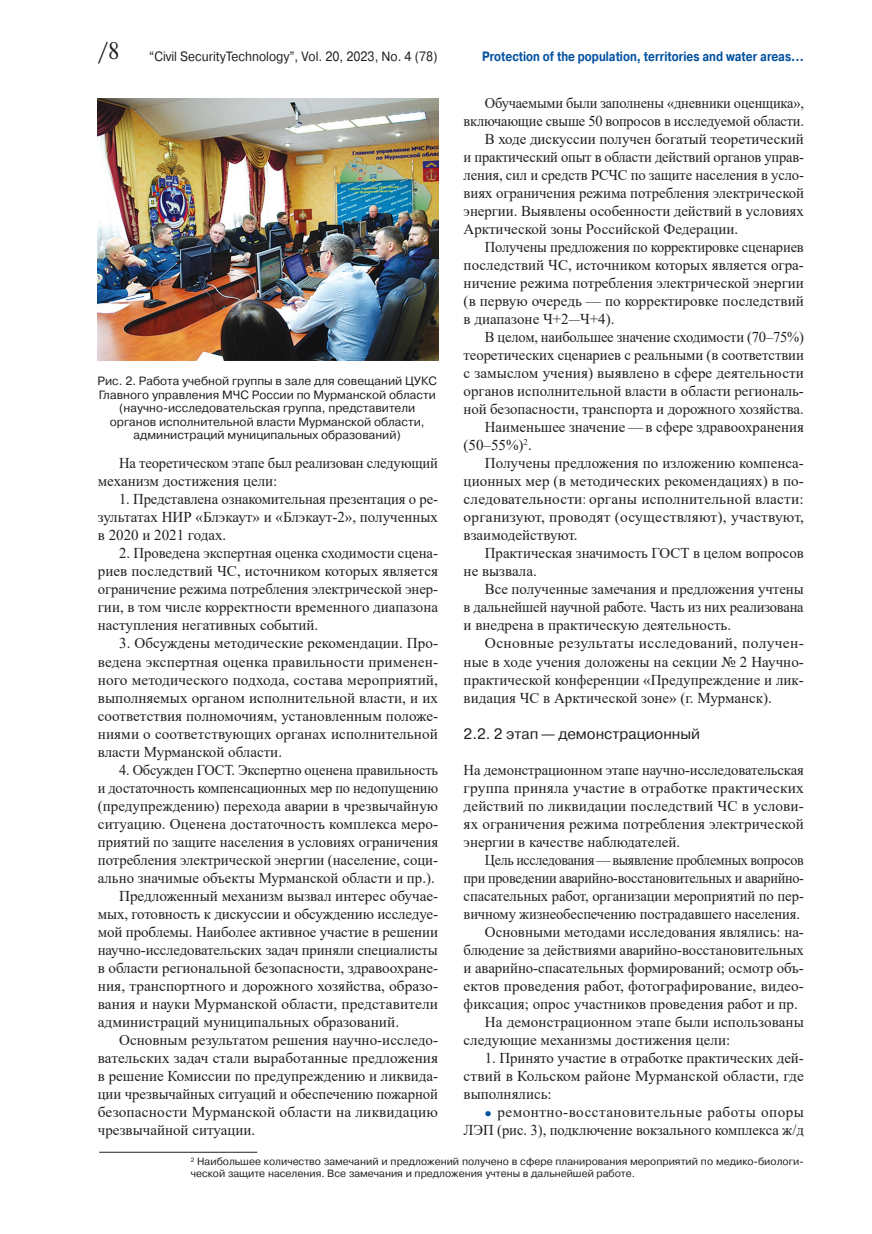
<style>
.page{position:relative;width:872px;height:1234px;background:#fff}
.page>*{position:absolute;margin:0;border:0;box-sizing:border-box;transform-origin:0 0}
.BODY{font:15px/18px "Times New Roman";color:#231f20;text-align:justify}
.BODY-2{font:15px/18px "Times New Roman";color:#231f20;text-align:justify;scale:.96 1}
.BODY-3{font:15px/18px "Times New Roman";color:#231f20;text-align:justify;scale:.94 1}
.ПОДглава{font:15px "Pragmatica C";color:#231f20}
.t1{font:700 13.5px "Pragmatica C";color:#03529f;scale:.82 1}
.t2{font:13.5px "Pragmatica C";color:#231f20;scale:.9 1}
.PODRIS{font:12px/13.5px "Pragmatica C";color:#231f20;text-align:center}
.SNOSKA_first{font:10.5px/12px "Pragmatica C";color:#231f20}
.s1{font-family:"Newton C";font-size:24px}
.s2{color:#03529f}
</style>
<div class="page">
<img style="left:98px;top:98px;width:340px;height:263px">
<hr style="left:99px;top:1151px;width:158px;height:1px;background:#231f20">
<p class="t2" style="left:98px;top:49px;width:379px"><span class="s1">/8</span> “Civil SecurityTechnology”, Vol. 20, 2023, No. 4 (78)</p>
<p class="t1" style="left:482px;top:48px;width:394px">Protection of the population, territories and water areas...</p>
<p class="PODRIS" style="left:97px;top:374px;width:341px">Рис. 2. Работа учебной группы в зале для совещаний ЦУКС Главного управления МЧС России по Мурманской области (научно-исследовательская группа, представители органов исполнительной власти Мурманской области, администраций муниципальных образований)</p>
<p class="BODY" style="left:98px;top:454px;width:342px;text-indent:21px">На теоретическом этапе был реализован следующий механизм достижения цели:</p>
<p class="BODY" style="left:98px;top:490px;width:342px;text-indent:21px">1. Представлена ознакомительная презентация о ре&shy;зультатах НИР «Блэкаут» и «Блэкаут‑2», полученных в 2020 и 2021 годах.</p>
<p class="BODY" style="left:98px;top:544px;width:342px;text-indent:21px">2. Проведена экспертная оценка сходимости сцена&shy;риев последствий ЧС, источником которых является ограничение режима потребления электрической энер&shy;гии, в том числе корректности временного диапазона наступления негативных событий.</p>
<p class="BODY" style="left:98px;top:634px;width:342px;text-indent:21px">3. Обсуждены методические рекомендации. Про&shy;ведена экспертная оценка правильности применен&shy;ного методического подхода, состава мероприятий, выполняемых органом исполнительной власти, и их соответствия полномочиям, установленным положе&shy;ниями о соответствующих органах исполнительной власти Мурманской области.</p>
<p class="BODY-2" style="left:98px;top:760px;width:356px;text-indent:21px">4. Обсужден ГОСТ. Экспертно оценена правильность и достаточность компенсационных мер по недопущению (предупреждению) перехода аварии в чрезвычайную ситуацию. Оценена достаточность комплекса меро&shy;приятий по защите населения в условиях ограничения потребления электрической энергии (население, соци&shy;ально значимые объекты Мурманской области и пр.).</p>
<p class="BODY" style="left:98px;top:886px;width:342px;text-indent:21px">Предложенный механизм вызвал интерес обучае&shy;мых, готовность к дискуссии и обсуждению исследуе&shy;мой проблемы. Наиболее активное участие в решении научно-исследовательских задач приняли специалисты в области региональной безопасности, здравоохране&shy;ния, транспортного и дорожного хозяйства, образо&shy;вания и науки Мурманской области, представители администраций муниципальных образований.</p>
<p class="BODY" style="left:98px;top:1030px;width:342px;text-indent:21px">Основным результатом решения научно-исследо&shy;вательских задач стали выработанные предложения в решение Комиссии по предупреждению и ликвида&shy;ции чрезвычайных ситуаций и обеспечению пожарной безопасности Мурманской области на ликвидацию чрезвычайной ситуации.</p>
<p class="BODY-2" style="left:463px;top:94px;width:356px;text-align:right">Обучаемыми были заполнены «дневники оценщика», включающие свыше 50 вопросов в исследуемой области.</p>
<p class="BODY" style="left:463px;top:130px;width:342px;text-indent:21px">В ходе дискуссии получен богатый теоретический и практический опыт в области действий органов управ&shy;ления, сил и средств РСЧС по защите населения в усло&shy;виях ограничения режима потребления электрической энергии. Выявлены особенности действий в условиях Арктической зоны Российской Федерации.</p>
<p class="BODY" style="left:463px;top:238px;width:342px;text-indent:21px">Получены предложения по корректировке сценариев последствий ЧС, источником которых является огра&shy;ничение режима потребления электрической энергии (в первую очередь — по корректировке последствий в диапазоне Ч+2—Ч+4).</p>
<p class="BODY" style="left:463px;top:328px;width:342px;text-indent:21px">В целом, наибольшее значение сходимости (70–75%) теоретических сценариев с реальными (в соответствии с замыслом учения) выявлено в сфере деятельности органов исполнительной власти в области региональ&shy;ной безопасности, транспорта и дорожного хозяйства.</p>
<p class="BODY" style="left:463px;top:418px;width:342px;text-indent:21px">Наименьшее значение — в сфере здравоохранения (50–55%)<sup>2</sup>.</p>
<p class="BODY" style="left:463px;top:454px;width:342px;text-indent:21px">Получены предложения по изложению компенса&shy;ционных мер (в методических рекомендациях) в по&shy;следовательности: органы исполнительной власти: организуют, проводят (осуществляют), участвуют, взаимодействуют.</p>
<p class="BODY" style="left:463px;top:544px;width:342px;text-indent:21px">Практическая значимость ГОСТ в целом вопросов не вызвала.</p>
<p class="BODY" style="left:463px;top:580px;width:342px;text-indent:21px">Все полученные замечания и предложения учтены в дальнейшей научной работе. Часть из них реализована и внедрена в практическую деятельность.</p>
<p class="BODY" style="left:463px;top:634px;width:342px;text-indent:21px">Основные результаты исследований, получен&shy;ные в ходе учения доложены на секции № 2 Научно&shy;практической конференции «Предупреждение и лик&shy;видация ЧС в Арктической зоне» (г. Мурманск).</p>
<p class="ПОДглава" style="left:463px;top:724px;width:238px">2.2. 2 этап — демонстрационный</p>
<p class="BODY" style="left:463px;top:760px;width:342px">На демонстрационном этапе научно-исследовательская группа приняла участие в отработке практических действий по ликвидации последствий ЧС в услови&shy;ях ограничения режима потребления электрической энергии в качестве наблюдателей.</p>
<p class="BODY-3" style="left:463px;top:850px;width:363px;text-indent:21px">Цель исследования —выявление проблемных вопросов при проведении аварийно-восстановительных и аварийно&shy;спасательных работ, организации мероприятий по пер&shy;вичному жизнеобеспечению пострадавшего населения.</p>
<p class="BODY" style="left:463px;top:922px;width:342px;text-indent:21px">Основными методами исследования являлись: на&shy;блюдение за действиями аварийно-восстановительных и аварийно-спасательных формирований; осмотр объ&shy;ектов проведения работ, фотографирование, видео&shy;фиксация; опрос участников проведения работ и пр.</p>
<p class="BODY" style="left:463px;top:1012px;width:342px;text-indent:21px">На демонстрационном этапе были использованы следующие механизмы достижения цели:</p>
<p class="BODY" style="left:463px;top:1048px;width:342px;text-indent:21px">1. Принято участие в отработке практических дей&shy;ствий в Кольском районе Мурманской области, где выполнялись:</p>
<p class="BODY" style="left:463px;top:1102px;width:342px;text-align:right"><span class="s2">●</span> ремонтно-восстановительные работы опоры<br>ЛЭП (рис. 3), подключение вокзального комплекса ж/д</p>
<p class="SNOSKA_first" style="left:191px;top:1155px;width:614px"><sup>2</sup> Наибольшее количество замечаний и предложений получено в сфере планирования мероприятий по медико-биологи&shy;ческой защите населения. Все замечания и предложения учтены в дальнейшей работе.</p>
</div>
